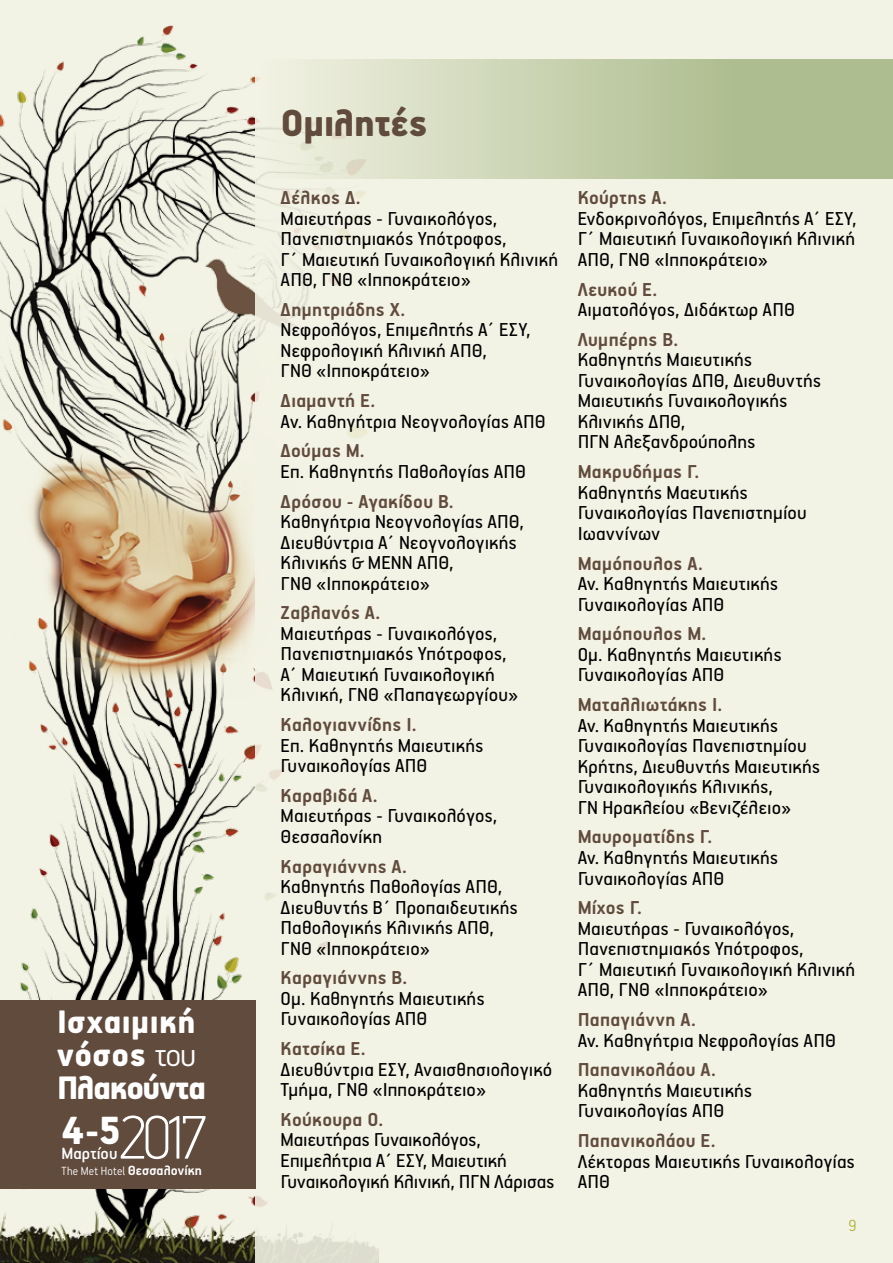
<style>
.page{position:relative;width:893px;height:1263px;background:#fff}
.page>*{position:absolute;margin:0;border:0;box-sizing:border-box;transform-origin:0 0}
.t1{font:900 44.25px "PF Handbook Pro";color:#fff}
.t2{font:900 42px "PF Handbook Pro";letter-spacing:-.005em;color:#604b3d}
.t3{font:900 36.45px/33.2px "PF Handbook Pro";letter-spacing:.01em;color:#fff}
.t4{font:21px/20.5px "PF Handbook Pro";letter-spacing:.01em;color:#000}
.t5{font:700 21px "PF Handbook Pro";letter-spacing:.015em;color:#604b3d}
.t6{font:500 18.3px "PF Handbook Pro";letter-spacing:.005em;color:#fff}
.t7{font:300 18px "PF Handbook Pro";color:#aeb237}
.t8{font:300 13.2px "PF Handbook Pro";letter-spacing:.02em;color:#fff;scale:.95 1}
.s1{font-weight:300}
.s2{font-weight:700;font-size:14.85px}
</style>
<div class="page">
<svg style="left:0;top:0;width:255px;height:1263px;fill:#f2f2e4"></svg>
<div style="left:255px;top:0;width:638px;height:1263px;background:#f3f3e5"></div>
<div style="left:0;top:1000px;width:255px;height:188px;background:#604b3d"></div>
<svg style="left:121px;top:1115px;width:85px;height:44px"></svg>
<div style="left:255px;top:60px;width:638px;height:119px;background:linear-gradient(to right,#eeefdf,#a1b380)"></div>
<h3 class="t3" style="left:57px;top:1004px;width:150px">Ισχαιμική νόσος <span class="s1">του<br></span>Πλακούντα</h3>
<h1 class="t1" style="left:62px;top:1104px;width:61px">4-5</h1>
<p class="t6" style="left:62px;top:1142px;width:57px">Μαρτίου</p>
<p class="t8" style="left:62px;top:1163px;width:149px">The Met Hotel <span class="s2">Θεσσαλονίκη</span></p>
<h2 class="t2" style="left:281px;top:97px;width:149px">Ομιλητές</h2>
<p class="t5" style="left:281px;top:185px;width:81px">Δέλκος Δ.</p>
<p class="t4" style="left:281px;top:207px;width:279px">Μαιευτήρας - Γυναικολόγος,<br>Πανεπιστημιακός Υπότροφος,<br>Γ΄ Μαιευτική Γυναικολογική Κλινική<br>ΑΠΘ, ΓΝΘ «Ιπποκράτειο»</p>
<p class="t5" style="left:281px;top:297px;width:126px">Δημητριάδης Χ.</p>
<p class="t4" style="left:281px;top:319px;width:252px">Νεφρολόγος, Επιμελητής Α΄ ΕΣΥ,<br>Νεφρολογική Κλινική ΑΠΘ,<br>ΓΝΘ «Ιπποκράτειο»</p>
<p class="t5" style="left:281px;top:388px;width:96px">Διαμαντή Ε.</p>
<p class="t4" style="left:281px;top:410px;width:266px">Αν. Καθηγήτρια Νεογνολογίας ΑΠΘ</p>
<p class="t5" style="left:281px;top:438px;width:86px">Δούμας Μ.</p>
<p class="t4" style="left:281px;top:460px;width:247px">Επ. Καθηγητής Παθολογίας ΑΠΘ</p>
<p class="t5" style="left:281px;top:488px;width:175px">Δρόσου - Αγακίδου Β.</p>
<p class="t4" style="left:281px;top:511px;width:245px">Καθηγήτρια Νεογνολογίας ΑΠΘ,<br>Διευθύντρια Α΄ Νεογνολογικής<br>Κλινικής &amp; ΜΕΝΝ ΑΠΘ,<br>ΓΝΘ «Ιπποκράτειο»</p>
<p class="t5" style="left:281px;top:600px;width:101px">Ζαβλανός Α.</p>
<p class="t4" style="left:281px;top:622px;width:239px">Μαιευτήρας - Γυναικολόγος,<br>Πανεπιστημιακός Υπότροφος,<br>Α΄ Μαιευτική Γυναικολογική<br>Κλινική, ΓΝΘ «Παπαγεωργίου»</p>
<p class="t5" style="left:281px;top:712px;width:138px">Καλογιαννίδης Ι.</p>
<p class="t4" style="left:281px;top:734px;width:204px">Επ. Καθηγητής Μαιευτικής<br>Γυναικολογίας ΑΠΘ</p>
<p class="t5" style="left:281px;top:783px;width:99px">Καραβιδά Α.</p>
<p class="t4" style="left:281px;top:805px;width:218px">Μαιευτήρας - Γυναικολόγος,<br>Θεσσαλονίκη</p>
<p class="t5" style="left:281px;top:853px;width:128px">Καραγιάννης Α.</p>
<p class="t4" style="left:281px;top:876px;width:238px">Καθηγητής Παθολογίας ΑΠΘ,<br>Διευθυντής Β΄ Προπαιδευτικής<br>Παθολογικής Κλινικής ΑΠΘ,<br>ΓΝΘ «Ιπποκράτειο»</p>
<p class="t5" style="left:281px;top:965px;width:128px">Καραγιάννης Β.</p>
<p class="t4" style="left:281px;top:987px;width:205px">Ομ. Καθηγητής Μαιευτικής<br>Γυναικολογίας ΑΠΘ</p>
<p class="t5" style="left:281px;top:1036px;width:86px">Κατσίκα Ε.</p>
<p class="t4" style="left:281px;top:1058px;width:273px">Διευθύντρια ΕΣΥ, Αναισθησιολογικό<br>Τμήμα, ΓΝΘ «Ιπποκράτειο»</p>
<p class="t5" style="left:281px;top:1107px;width:104px">Κούκουρα Ο.</p>
<p class="t4" style="left:281px;top:1129px;width:275px">Μαιευτήρας Γυναικολόγος,<br>Επιμελήτρια Α΄ ΕΣΥ, Μαιευτική<br>Γυναικολογική Κλινική, ΠΓΝ Λάρισας</p>
<p class="t5" style="left:578px;top:185px;width:91px">Κούρτης Α.</p>
<p class="t4" style="left:578px;top:207px;width:281px;text-align:justify">Ενδοκρινολόγος, Επιμελητής Α΄ ΕΣΥ, Γ΄ Μαιευτική Γυναικολογική Κλινική ΑΠΘ, ΓΝΘ «Ιπποκράτειο»</p>
<p class="t5" style="left:578px;top:276px;width:81px">Λευκού Ε.</p>
<p class="t4" style="left:578px;top:299px;width:219px">Αιματολόγος, Διδάκτωρ ΑΠΘ</p>
<p class="t5" style="left:578px;top:327px;width:102px">Λυμπέρης Β.</p>
<p class="t4" style="left:578px;top:349px;width:245px">Καθηγητής Μαιευτικής<br>Γυναικολογίας ΔΠΘ, Διευθυντής<br>Μαιευτικής Γυναικολογικής<br>Κλινικής ΔΠΘ,<br>ΠΓΝ Αλεξανδρούπολης</p>
<p class="t5" style="left:578px;top:459px;width:123px">Μακρυδήμας Γ.</p>
<p class="t4" style="left:578px;top:481px;width:231px">Καθηγητής Μαευτικής<br>Γυναικολογίας Πανεπιστημίου<br>Ιωαννίνων</p>
<p class="t5" style="left:578px;top:550px;width:127px">Μαμόπουλος Α.</p>
<p class="t4" style="left:578px;top:573px;width:202px">Αν. Καθηγητής Μαιευτικής<br>Γυναικολογίας ΑΠΘ</p>
<p class="t5" style="left:578px;top:621px;width:130px">Μαμόπουλος Μ.</p>
<p class="t4" style="left:578px;top:643px;width:205px">Ομ. Καθηγητής Μαιευτικής<br>Γυναικολογίας ΑΠΘ</p>
<p class="t5" style="left:578px;top:692px;width:146px">Ματαλλιωτάκης Ι.</p>
<p class="t4" style="left:578px;top:714px;width:244px">Αν. Καθηγητής Μαιευτικής<br>Γυναικολογίας Πανεπιστημίου<br>Κρήτης, Διευθυντής Μαιευτικής<br>Γυναικολογικής Κλινικής,<br>ΓΝ Ηρακλείου «Βενιζέλειο»</p>
<p class="t5" style="left:578px;top:824px;width:136px">Μαυροματίδης Γ.</p>
<p class="t4" style="left:578px;top:846px;width:202px">Αν. Καθηγητής Μαιευτικής<br>Γυναικολογίας ΑΠΘ</p>
<p class="t5" style="left:578px;top:895px;width:66px">Μίχος Γ.</p>
<p class="t4" style="left:578px;top:917px;width:279px">Μαιευτήρας - Γυναικολόγος,<br>Πανεπιστημιακός Υπότροφος,<br>Γ΄ Μαιευτική Γυναικολογική Κλινική<br>ΑΠΘ, ΓΝΘ «Ιπποκράτειο»</p>
<p class="t5" style="left:578px;top:1007px;width:120px">Παπαγιάννη Α.</p>
<p class="t4" style="left:578px;top:1029px;width:260px">Αν. Καθηγήτρια Νεφρολογίας ΑΠΘ</p>
<p class="t5" style="left:578px;top:1057px;width:140px">Παπανικολάου Α.</p>
<p class="t4" style="left:578px;top:1079px;width:176px">Καθηγητής Μαιευτικής<br>Γυναικολογίας ΑΠΘ</p>
<p class="t5" style="left:578px;top:1128px;width:139px">Παπανικολάου Ε.</p>
<p class="t4" style="left:578px;top:1150px;width:279px">Λέκτορας Μαιευτικής Γυναικολογίας<br>ΑΠΘ</p>
<p class="t7" style="left:848px;top:1215px;width:10px">9</p>
</div>
